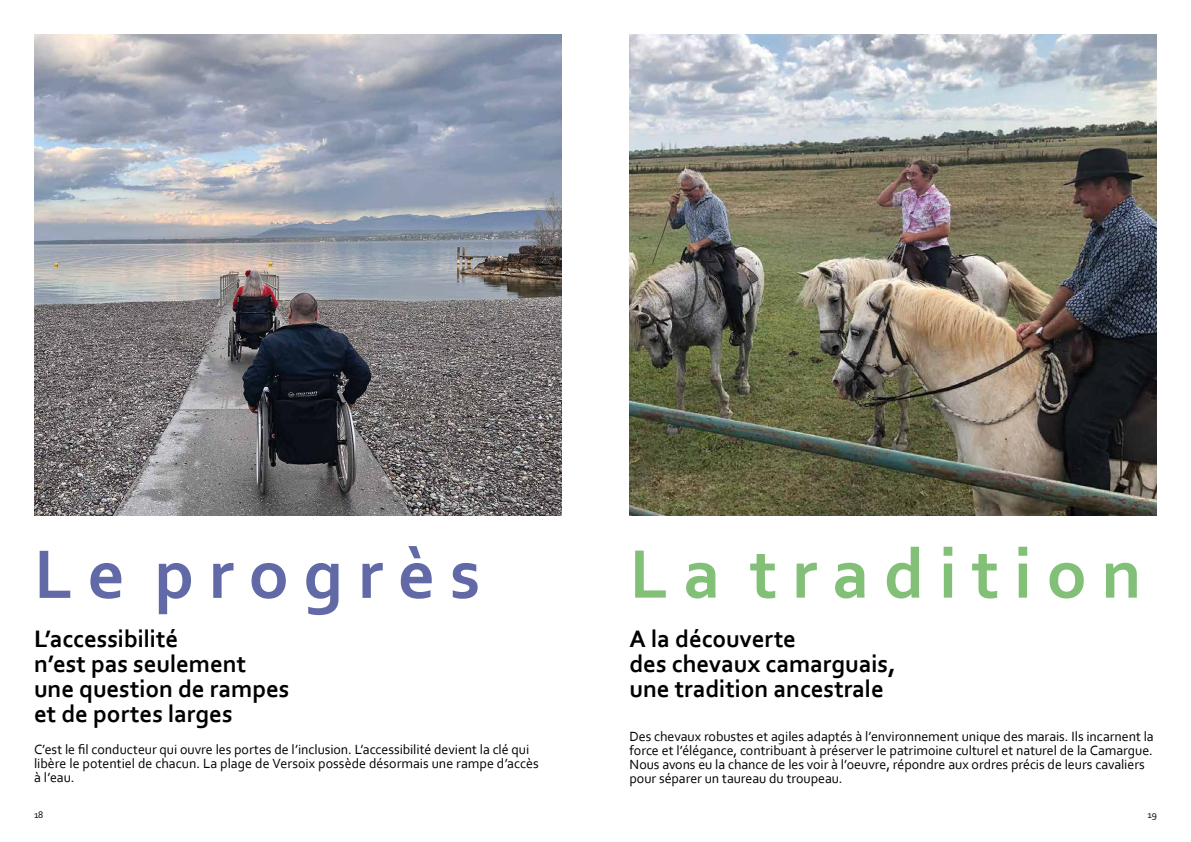
<style>
.page{position:relative;width:1191px;height:842px;background:#fff}
.page>*{position:absolute;margin:0;border:0;box-sizing:border-box;transform-origin:0 0}
.t1{font:700 72px "Corbel";color:#82c078}
.t2{font:700 72px "Corbel";color:#6269a7}
.t3{font:700 25px/25px "Corbel";letter-spacing:-.005em;color:#000}
.t4{font:14px/14px "Corbel";letter-spacing:-.005em;color:#000}
.t5{font:10px "Corbel";color:#000}
</style>
<div class="page">
<img style="left:34px;top:34px;width:527px;height:481px">
<img style="left:629px;top:34px;width:528px;height:481px">
<h1 class="t2" style="left:34px;top:529px;width:448px">L e p r o g r è s</h1>
<h2 class="t3" style="left:34px;top:625px;width:257px">L’accessibilité<br>n’est pas seulement une question de rampes et de portes larges</h2>
<p class="t4" style="left:34px;top:742px;width:506px">C’est le fil conducteur qui ouvre les portes de l’inclusion. L’accessibilité devient la clé qui libère le potentiel de chacun. La plage de Versoix possède désormais une rampe d’accès à l’eau.</p>
<h1 class="t1" style="left:629px;top:529px;width:513px">L a t r a d i t i o n</h1>
<h2 class="t3" style="left:629px;top:625px;width:268px">A la découverte<br>des chevaux camarguais, une tradition ancestrale</h2>
<p class="t4" style="left:629px;top:729px;width:526px">Des chevaux robustes et agiles adaptés à l’environnement unique des marais. Ils incarnent la force et l’élégance, contribuant à préserver le patrimoine culturel et naturel de la Camargue.<br>Nous avons eu la chance de les voir à l’oeuvre, répondre aux ordres précis de leurs cavaliers pour séparer un taureau du troupeau.</p>
<p class="t5" style="left:34px;top:809px;width:11px">18</p>
<p class="t5" style="left:1147px;top:809px;width:11px">19</p>
</div>
